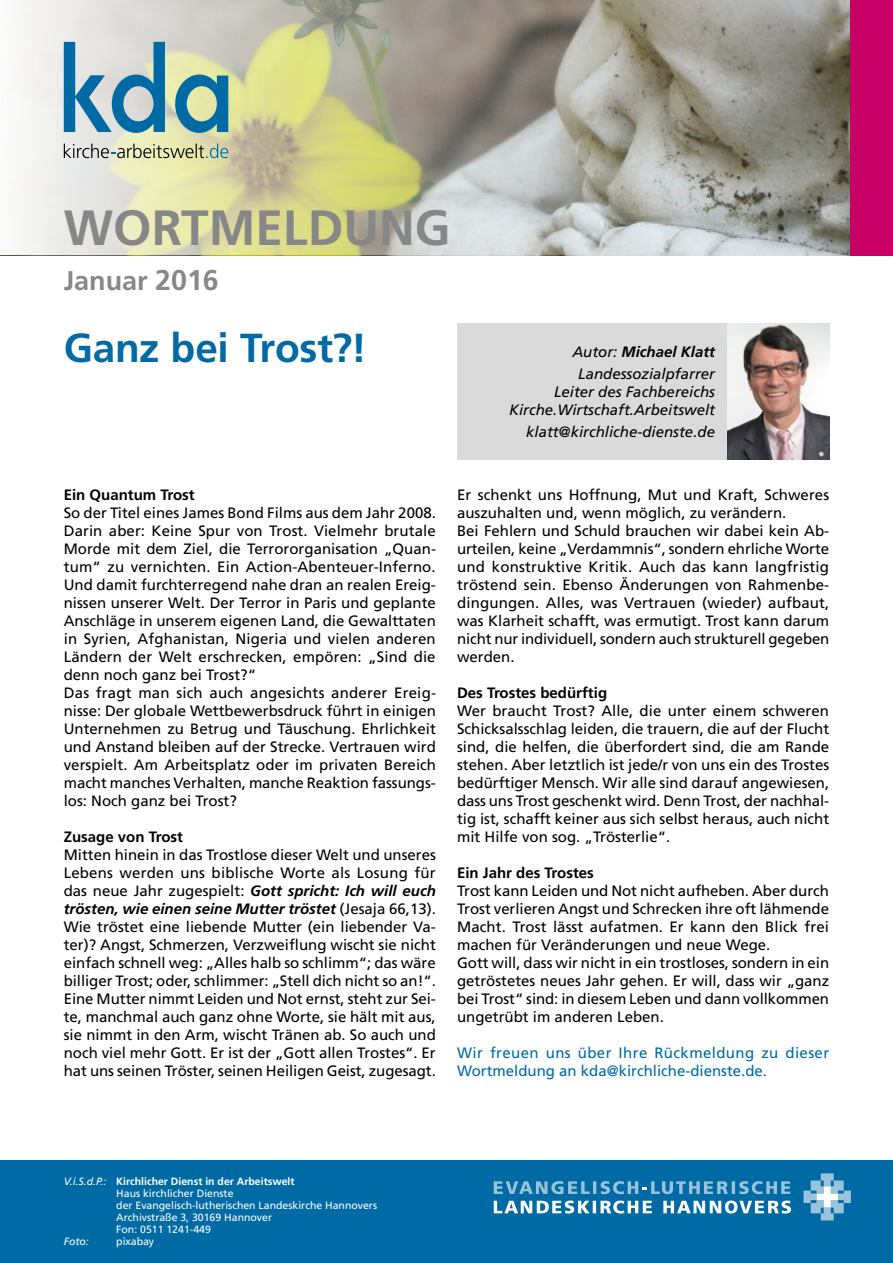
<style>
.page{position:relative;width:893px;height:1263px;background:#fff}
.page>*{position:absolute;margin:0;border:0;box-sizing:border-box;transform-origin:0 0}
.t1{font:700 49.5px "Frutiger LT Com";color:#878787}
.t2{font:700 40.5px "Frutiger LT Com";letter-spacing:-.005em;color:#006aa5}
.t3{font:700 27px "Frutiger LT Com";color:#878787}
.t4{font:15px/18px "Frutiger LT Com";color:#000}
.t5{font:italic 15px/22.2px "Frutiger LT Com";color:#000;text-align:center}
.t6{font:15px/18px "Frutiger LT Com";letter-spacing:.025em;color:#006aa5}
.t7{font:700 15px "Frutiger LT Com";color:#000}
.t8{font:10.5px/12px "Frutiger LT Com";color:#fff}
.t9{font:italic 10.5px "Frutiger LT Com";color:#fff}
.s1{font-size:28.5px}
.s2{font-weight:700}
.s3{font-weight:700;font-style:italic}
.s4{font-style:italic}
</style>
<div class="page">
<svg style="left:20px;top:0;width:830px;height:255px;background:#b5b4a0"></svg>
<div style="left:0;top:1161px;width:893px;height:102px;background:#006aa5"></div>
<svg style="left:803px;top:1173px;width:48px;height:47px"></svg>
<svg style="left:494px;top:1200px;width:297px;height:13px"></svg>
<svg style="left:494px;top:1181px;width:296px;height:13px"></svg>
<div style="left:457px;top:323px;width:372px;height:136px;background:#dadada"></div>
<svg style="left:64px;top:42px;width:164px;height:91px;background:#88b1ba"></svg>
<svg style="left:64px;top:144px;width:164px;height:14px;background:#b2b69c"></svg>
<div style="left:850px;top:0;width:43px;height:255px;background:#c80065"></div>
<img style="left:728px;top:323px;width:101px;height:136px">
<h1 class="t1" style="left:64px;top:199px;width:388px">WORTMELDUNG</h1>
<h3 class="t3" style="left:64px;top:265px;width:156px">Januar <span class="s1">2016</span></h3>
<h2 class="t2" style="left:64px;top:324px;width:305px">Ganz bei Trost?!</h2>
<p class="t5" style="left:572px;top:340px;width:144px">Autor: <span class="s2">Michael Klatt<br></span>Landessozialpfarrer</p>
<p class="t5" style="left:509px;top:383px;width:207px;line-height:18px;text-align:right">Leiter des Fachbereichs<br>Kirche.Wirtschaft.Arbeitswelt</p>
<p class="t5" style="left:526px;top:421px;width:190px">klatt@kirchliche-dienste.de</p>
<p class="t7" style="left:64px;top:486px;width:132px">Ein Quantum Trost</p>
<p class="t4" style="left:64px;top:504px;width:374px">So der Titel eines James Bond Films aus dem Jahr 2008.<br>Darin aber: Keine Spur von Trost. Vielmehr brutale Morde mit dem Ziel, die Terrororganisation „Quan&shy;tum“ zu vernichten. Ein Action-Abenteuer-Inferno.<br>Und damit furchterregend nahe dran an realen Ereig&shy;nissen unserer Welt. Der Terror in Paris und geplante Anschläge in unserem eigenen Land, die Gewalttaten in Syrien, Afghanistan, Nigeria und vielen anderen Ländern der Welt erschrecken, empören: „Sind die denn noch ganz bei Trost?“<br>Das fragt man sich auch angesichts anderer Ereig&shy;nisse: Der globale Wettbewerbsdruck führt in einigen Unternehmen zu Betrug und Täuschung. Ehrlichkeit und Anstand bleiben auf der Strecke. Vertrauen wird verspielt. Am Arbeitsplatz oder im privaten Bereich macht manches Verhalten, manche Reaktion fassungs&shy;los: Noch ganz bei Trost?</p>
<p class="t7" style="left:64px;top:828px;width:121px">Zusage von Trost</p>
<p class="t4" style="left:64px;top:846px;width:374px;text-align:justify">Mitten hinein in das Trostlose dieser Welt und unseres Lebens werden uns biblische Worte als Losung für das neue Jahr zugespielt: <span class="s3">Gott spricht: Ich will euch trösten, wie einen seine Mutter tröstet</span> (Jesaja 66,13).<br>Wie tröstet eine liebende Mutter (ein liebender Va&shy;ter)? Angst, Schmerzen, Verzweiflung wischt sie nicht einfach schnell weg: „Alles halb so schlimm“; das wäre billiger Trost; oder, schlimmer: „Stell dich nicht so an!“.<br>Eine Mutter nimmt Leiden und Not ernst, steht zur Sei&shy;te, manchmal auch ganz ohne Worte, sie hält mit aus, sie nimmt in den Arm, wischt Tränen ab. So auch und noch viel mehr Gott. Er ist der „Gott allen Trostes“. Er hat uns seinen Tröster, seinen Heiligen Geist, zugesagt.</p>
<p class="t4" style="left:457px;top:486px;width:374px">Er schenkt uns Hoffnung, Mut und Kraft, Schweres auszuhalten und, wenn möglich, zu verändern.<br>Bei Fehlern und Schuld brauchen wir dabei kein Ab&shy;urteilen, keine „Verdammnis“, sondern ehrliche Worte und konstruktive Kritik. Auch das kann langfristig tröstend sein. Ebenso Änderungen von Rahmenbe&shy;dingungen. Alles, was Vertrauen (wieder) aufbaut, was Klarheit schafft, was ermutigt. Trost kann darum nicht nur individuell, sondern auch strukturell gegeben werden.</p>
<p class="t7" style="left:457px;top:684px;width:152px">Des Trostes bedürftig</p>
<p class="t4" style="left:457px;top:702px;width:374px;text-align:justify">Wer braucht Trost? Alle, die unter einem schweren Schicksalsschlag leiden, die trauern, die auf der Flucht sind, die helfen, die überfordert sind, die am Rande stehen. Aber letztlich ist jede/r von uns ein des Trostes bedürftiger Mensch. Wir alle sind darauf angewiesen, dass uns Trost geschenkt wird. Denn Trost, der nachhal&shy;tig ist, schafft keiner aus sich selbst heraus, auch nicht mit Hilfe von sog. „Trösterlie“.</p>
<p class="t7" style="left:457px;top:864px;width:138px">Ein Jahr des Trostes</p>
<p class="t4" style="left:457px;top:882px;width:374px">Trost kann Leiden und Not nicht aufheben. Aber durch Trost verlieren Angst und Schrecken ihre oft lähmende Macht. Trost lässt aufatmen. Er kann den Blick frei machen für Veränderungen und neue Wege.<br>Gott will, dass wir nicht in ein trostloses, sondern in ein getröstetes neues Jahr gehen. Er will, dass wir „ganz bei Trost“ sind: in diesem Leben und dann vollkommen ungetrübt im anderen Leben.</p>
<p class="t6" style="left:457px;top:1044px;width:374px">Wir freuen uns über Ihre Rückmeldung zu dieser<br>Wortmeldung an kda@kirchliche-dienste.de.</p>
<p class="t8" style="left:116px;top:1176px;width:262px;text-indent:-52px"><span class="s4">V.i.S.d.P.:</span> <span class="s2">Kirchlicher Dienst in der Arbeitswelt<br></span>Haus kirchlicher Dienste<br>der Evangelisch-lutherischen Landeskirche Hannovers Archivstraße 3, 30169 Hannover<br>Fon: 0511 1241-449</p>
<p class="t9" style="left:64px;top:1235px;width:27px">Foto:</p>
<p class="t8" style="left:116px;top:1236px;width:39px">pixabay</p>
</div>
